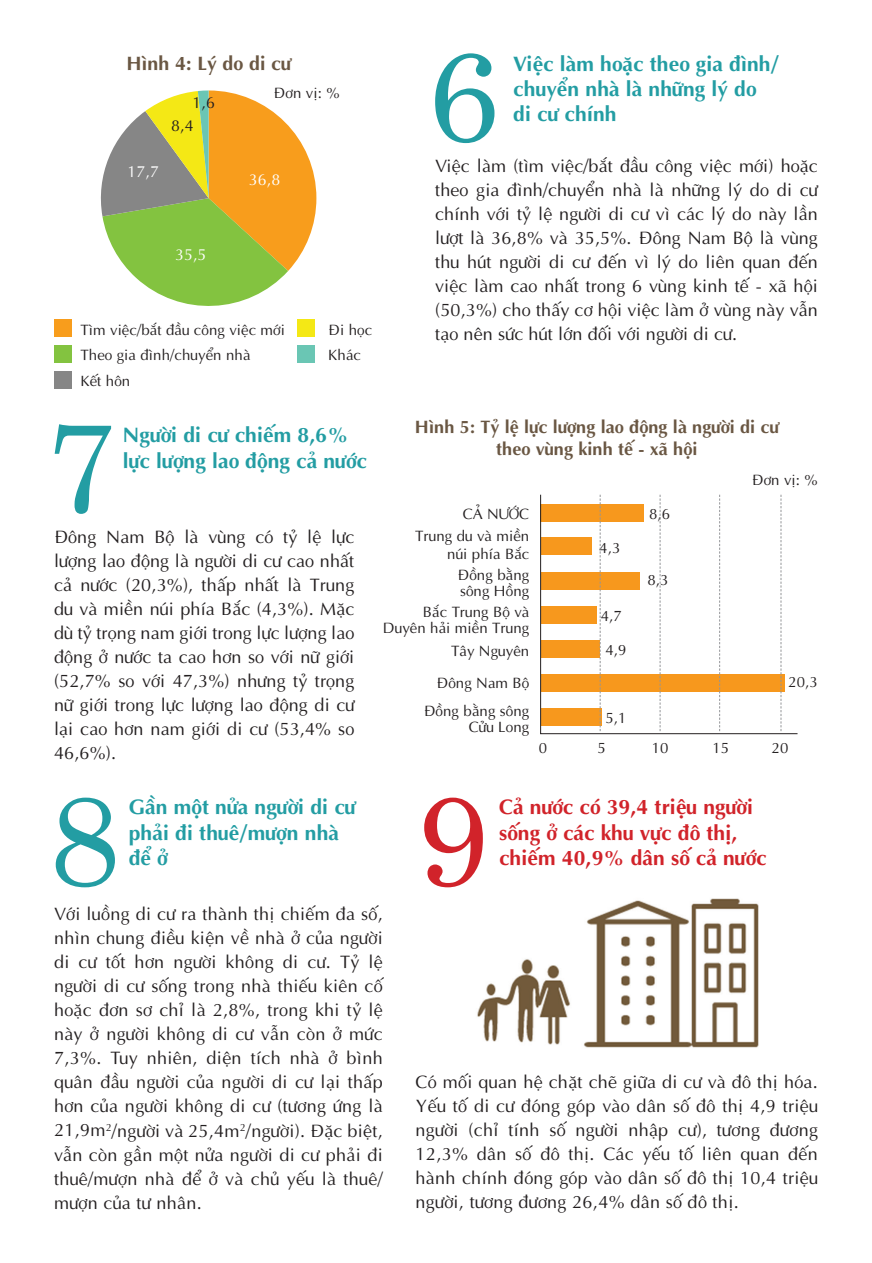
<style>
.page{position:relative;width:872px;height:1263px;background:#fff}
.page>*{position:absolute;margin:0;border:0;box-sizing:border-box;transform-origin:0 0}
.t1{font:700 21px/25.2px "UTM Aptima";color:#239da3}
.t2{font:700 21px/25.2px "UTM Aptima";color:#d1232a}
.t3{font:700 19.5px "UTM Aptima";color:#6a5743}
.t4{font:18px/24px "UTM Aptima";letter-spacing:.005em;color:#231f20;text-align:justify}
.t5{font:700 18px/21.6px "UTM Aptima";color:#6a5743;text-align:center}
.t6{font:15.9px "UTM Aptima";color:#fff}
.t7{font:15.9px/22.4px "UTM Aptima";color:#231f20}
.t8{font:15px/16.5px "UTM Aptima";color:#231f20;text-align:right}
</style>
<div class="page">
<svg style="left:435px;top:53px;width:59px;height:90px"></svg>
<svg style="left:55px;top:424px;width:56px;height:90px"></svg>
<svg style="left:56px;top:798px;width:59px;height:89px"></svg>
<svg style="left:424px;top:798px;width:59px;height:89px"></svg>
<svg style="left:100px;top:90px;width:216px;height:216px"></svg>
<div style="left:54px;top:320px;width:18px;height:17px;background:#f89d1c"></div>
<div style="left:297px;top:320px;width:18px;height:17px;background:#f4e815"></div>
<div style="left:54px;top:345px;width:18px;height:18px;background:#83c340"></div>
<div style="left:297px;top:345px;width:18px;height:18px;background:#6ac6b4"></div>
<div style="left:54px;top:371px;width:18px;height:17px;background:#868686"></div>
<img style="left:477px;top:898px;width:282px;height:150px">
<svg style="left:540px;top:494px;width:258px;height:240px"></svg>
<p class="t3" style="left:126px;top:48px;width:166px">Hình 4: Lý do di cư</p>
<p class="t6" style="left:127px;top:160px;width:33px">17,7</p>
<p class="t7" style="left:171px;top:91px;width:45px;text-indent:21px">1,6<br>8,4</p>
<p class="t6" style="left:175px;top:243px;width:33px">35,5</p>
<p class="t8" style="left:274px;top:83px;width:68px">Đơn vị: %</p>
<p class="t6" style="left:249px;top:168px;width:33px">36,8</p>
<p class="t8" style="left:80px;top:320px;width:206px">Tìm việc/bắt đầu công việc mới</p>
<p class="t8" style="left:328px;top:320px;width:46px">Đi học</p>
<p class="t8" style="left:80px;top:346px;width:172px">Theo gia đình/chuyển nhà</p>
<p class="t8" style="left:328px;top:346px;width:34px">Khác</p>
<p class="t8" style="left:80px;top:371px;width:51px">Kết hôn</p>
<p class="t1" style="left:513px;top:49px;width:267px">Việc làm hoặc theo gia đình/ chuyển nhà là những lý do di cư chính</p>
<p class="t4" style="left:435px;top:152px;width:384px">Việc làm (tìm việc/bắt đầu công việc mới) hoặc theo gia đình/chuyển nhà là những lý do di cư chính với tỷ lệ người di cư vì các lý do này lần lượt là 36,8% và 35,5%. Đông Nam Bộ là vùng thu hút người di cư đến vì lý do liên quan đến việc làm cao nhất trong 6 vùng kinh tế - xã hội (50,3%) cho thấy cơ hội việc làm ở vùng này vẫn tạo nên sức hút lớn đối với người di cư.</p>
<p class="t1" style="left:123px;top:421px;width:246px">Người di cư chiếm 8,6% lực lượng lao động cả nước</p>
<p class="t4" style="left:54px;top:523px;width:302px">Đông Nam Bộ là vùng có tỷ lệ lực lượng lao động là người di cư cao nhất cả nước (20,3%), thấp nhất là Trung du và miền núi phía Bắc (4,3%). Mặc dù tỷ trọng nam giới trong lực lượng lao động ở nước ta cao hơn so với nữ giới (52,7% so với 47,3%) nhưng tỷ trọng nữ giới trong lực lượng lao động di cư lại cao hơn nam giới di cư (53,4% so 46,6%).</p>
<p class="t5" style="left:415px;top:415px;width:365px">Hình 5: Tỷ lệ lực lượng lao động là người di cư theo vùng kinh tế - xã hội</p>
<p class="t8" style="left:463px;top:504px;width:68px">CẢ NƯỚC</p>
<p class="t8" style="left:649px;top:504px;width:23px">8,6</p>
<p class="t8" style="left:415px;top:526px;width:116px;line-height:18px">Trung du và miền núi phía Bắc</p>
<p class="t8" style="left:457px;top:565px;width:73px;text-align:left">Đồng bằng sông Hồng</p>
<p class="t8" style="left:383px;top:602px;width:148px">Bắc Trung Bộ và<br>Duyên hải miền Trung</p>
<p class="t8" style="left:436px;top:633px;width:94px;line-height:32.8px">Tây Nguyên<br>Đông Nam Bộ</p>
<p class="t8" style="left:424px;top:701px;width:107px">Đồng bằng sông<br>Cửu Long</p>
<p class="t8" style="left:599px;top:538px;width:23px">4,3</p>
<p class="t8" style="left:601px;top:607px;width:23px">4,7</p>
<p class="t8" style="left:605px;top:640px;width:23px">4,9</p>
<p class="t8" style="left:605px;top:708px;width:23px">5,1</p>
<p class="t8" style="left:647px;top:571px;width:23px">8,3</p>
<p class="t8" style="left:752px;top:470px;width:68px">Đơn vị: %</p>
<p class="t8" style="left:788px;top:673px;width:31px">20,3</p>
<p class="t8" style="left:539px;top:739px;width:10px">0</p>
<p class="t8" style="left:597px;top:739px;width:10px">5</p>
<p class="t8" style="left:651px;top:739px;width:18px">10</p>
<p class="t8" style="left:712px;top:739px;width:18px">15</p>
<p class="t8" style="left:771px;top:739px;width:18px">20</p>
<p class="t1" style="left:129px;top:793px;width:228px">Gần một nửa người di cư phải đi thuê/mượn nhà để ở</p>
<p class="t2" style="left:499px;top:793px;width:269px">Cả nước có 39,4 triệu người sống ở các khu vực đô thị, chiếm 40,9% dân số cả nước</p>
<p class="t4" style="left:54px;top:901px;width:330px">Với luồng di cư ra thành thị chiếm đa số, nhìn chung điều kiện về nhà ở của người di cư tốt hơn người không di cư. Tỷ lệ người di cư sống trong nhà thiếu kiên cố hoặc đơn sơ chỉ là 2,8%, trong khi tỷ lệ này ở người không di cư vẫn còn ở mức 7,3%. Tuy nhiên, diện tích nhà ở bình quân đầu người của người di cư lại thấp hơn của người không di cư (tương ứng là 21,9m<sup>2</sup>/người và 25,4m<sup>2</sup>/người). Đặc biệt, vẫn còn gần một nửa người di cư phải đi thuê/mượn nhà để ở và chủ yếu là thuê/ mượn của tư nhân.</p>
<p class="t4" style="left:415px;top:1069px;width:404px">Có mối quan hệ chặt chẽ giữa di cư và đô thị hóa.<br>Yếu tố di cư đóng góp vào dân số đô thị 4,9 triệu người (chỉ tính số người nhập cư), tương đương 12,3% dân số đô thị. Các yếu tố liên quan đến hành chính đóng góp vào dân số đô thị 10,4 triệu người, tương đương 26,4% dân số đô thị.</p>
</div>
